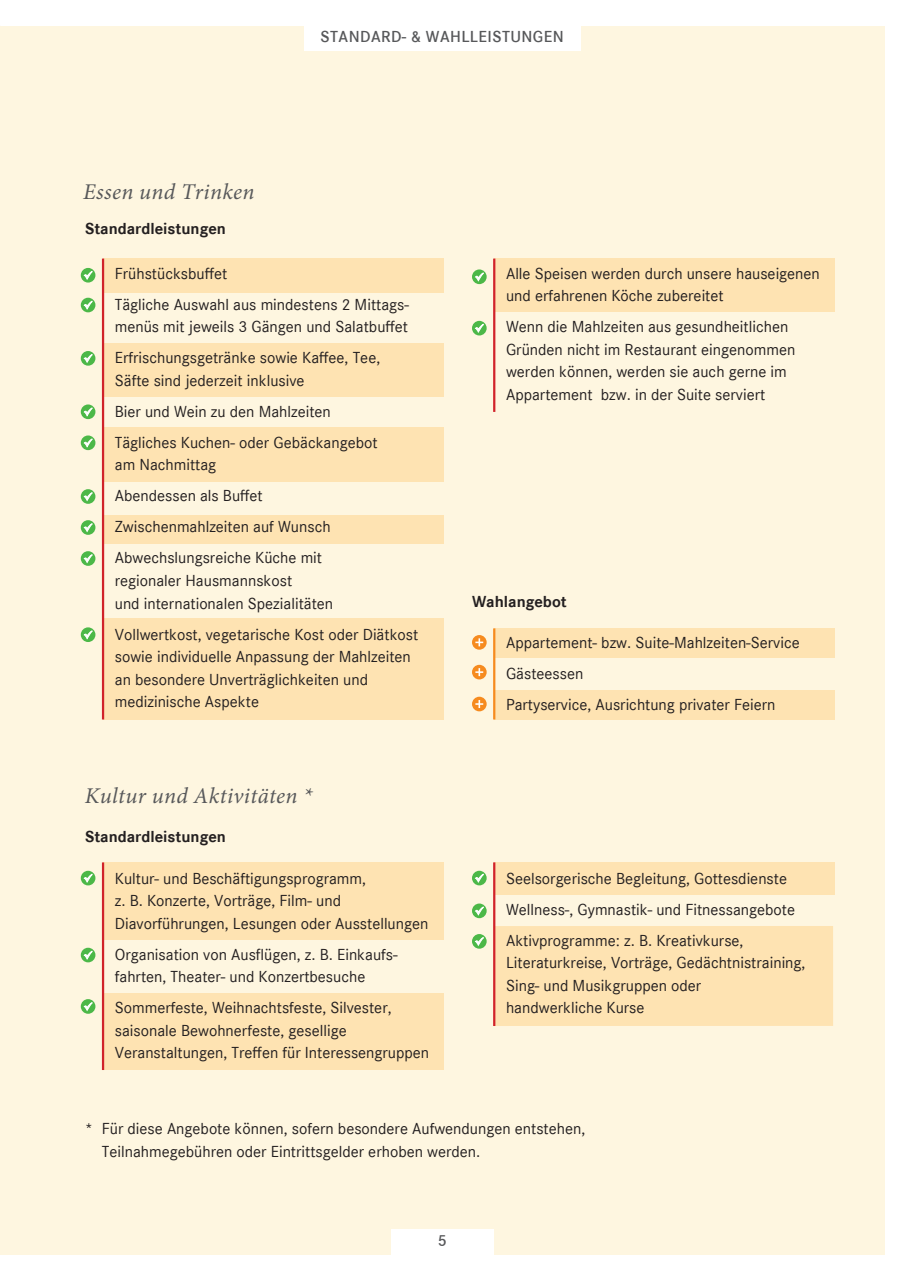
<style>
.page{position:relative;width:910px;height:1280px;background:#fff}
.page>*{position:absolute;margin:0;border:0;box-sizing:border-box;transform-origin:0 0}
.t1{font:italic 22.5px "Minion Pro";letter-spacing:.015em;color:#57585a}
.t2{font:16.5px/22.5px "Corporate S";color:#231f20}
.t3{font:700 16.5px "Corporate S";color:#231f20}
.t4{font:600 16.5px "Corporate S";letter-spacing:.025em;color:#57585a}
</style>
<div class="page">
<div style="left:0;top:26px;width:884px;height:1228px;background:#fef6e0"></div>
<div style="left:304px;top:26px;width:276px;height:25px;background:#fff"></div>
<div style="left:391px;top:1229px;width:102px;height:25px;background:#fff"></div>
<svg style="left:472px;top:269px;width:15px;height:15px"></svg>
<svg style="left:474px;top:272px;width:10px;height:10px"></svg>
<div style="left:472px;top:321px;width:15px;height:14px;background:#4cb848;border-radius:50%"></div>
<svg style="left:475px;top:323px;width:9px;height:10px"></svg>
<div style="left:494px;top:259px;width:340px;height:53px;background:#fee3b2"></div>
<div style="left:494px;top:628px;width:340px;height:30px;background:#fee3b2"></div>
<div style="left:494px;top:690px;width:340px;height:29px;background:#fee3b2"></div>
<hr style="left:493px;top:259px;width:2px;height:153px;background:#d1232a">
<hr style="left:493px;top:628px;width:2px;height:91px;background:#f68b1f">
<div style="left:81px;top:268px;width:14px;height:15px;background:#4cb848;border-radius:50%"></div>
<svg style="left:83px;top:271px;width:10px;height:10px"></svg>
<div style="left:81px;top:298px;width:14px;height:14px;background:#4cb848;border-radius:50%"></div>
<svg style="left:83px;top:300px;width:10px;height:10px"></svg>
<div style="left:81px;top:351px;width:14px;height:15px;background:#4cb848;border-radius:50%"></div>
<svg style="left:83px;top:354px;width:10px;height:10px"></svg>
<svg style="left:81px;top:404px;width:14px;height:15px"></svg>
<svg style="left:83px;top:407px;width:10px;height:10px"></svg>
<svg style="left:81px;top:435px;width:14px;height:15px"></svg>
<svg style="left:83px;top:438px;width:10px;height:10px"></svg>
<div style="left:81px;top:489px;width:14px;height:15px;background:#4cb848;border-radius:50%"></div>
<svg style="left:83px;top:492px;width:10px;height:10px"></svg>
<div style="left:81px;top:520px;width:14px;height:15px;background:#4cb848;border-radius:50%"></div>
<svg style="left:83px;top:523px;width:10px;height:10px"></svg>
<div style="left:81px;top:627px;width:14px;height:15px;background:#4cb848;border-radius:50%"></div>
<svg style="left:83px;top:630px;width:10px;height:10px"></svg>
<div style="left:81px;top:551px;width:14px;height:15px;background:#4cb848;border-radius:50%"></div>
<svg style="left:83px;top:554px;width:10px;height:10px"></svg>
<div style="left:103px;top:259px;width:340px;height:34px;background:#fee3b2"></div>
<div style="left:103px;top:343px;width:340px;height:54px;background:#fee3b2"></div>
<div style="left:103px;top:427px;width:340px;height:55px;background:#fee3b2"></div>
<div style="left:103px;top:515px;width:340px;height:28px;background:#fee3b2"></div>
<div style="left:103px;top:618px;width:340px;height:101px;background:#fee3b2"></div>
<hr style="left:102px;top:259px;width:2px;height:460px;background:#d1232a">
<svg style="left:472px;top:635px;width:15px;height:15px"></svg>
<svg style="left:475px;top:638px;width:8px;height:8px"></svg>
<div style="left:472px;top:665px;width:15px;height:14px;background:#f68b1f;border-radius:50%"></div>
<svg style="left:475px;top:668px;width:8px;height:8px"></svg>
<div style="left:472px;top:697px;width:15px;height:14px;background:#f68b1f;border-radius:50%"></div>
<svg style="left:475px;top:700px;width:8px;height:8px"></svg>
<div style="left:472px;top:871px;width:15px;height:14px;background:#4cb848;border-radius:50%"></div>
<svg style="left:475px;top:873px;width:9px;height:10px"></svg>
<svg style="left:472px;top:903px;width:15px;height:15px"></svg>
<svg style="left:474px;top:906px;width:10px;height:10px"></svg>
<svg style="left:472px;top:934px;width:15px;height:15px"></svg>
<svg style="left:474px;top:937px;width:10px;height:10px"></svg>
<div style="left:494px;top:862px;width:340px;height:33px;background:#fee3b2"></div>
<div style="left:81px;top:871px;width:14px;height:14px;background:#4cb848;border-radius:50%"></div>
<svg style="left:83px;top:873px;width:10px;height:10px"></svg>
<div style="left:81px;top:948px;width:14px;height:14px;background:#4cb848;border-radius:50%"></div>
<svg style="left:83px;top:950px;width:10px;height:10px"></svg>
<div style="left:81px;top:999px;width:14px;height:15px;background:#4cb848;border-radius:50%"></div>
<svg style="left:83px;top:1002px;width:10px;height:10px"></svg>
<div style="left:103px;top:862px;width:340px;height:78px;background:#fee3b2"></div>
<div style="left:103px;top:993px;width:340px;height:77px;background:#fee3b2"></div>
<div style="left:494px;top:926px;width:339px;height:100px;background:#fee3b2"></div>
<hr style="left:493px;top:862px;width:2px;height:164px;background:#d1232a">
<hr style="left:102px;top:862px;width:2px;height:208px;background:#d1232a">
<h1 class="t1" style="left:83px;top:177px;width:173px">Essen und Trinken</h1>
<p class="t3" style="left:85px;top:219px;width:142px">Standardleistungen</p>
<p class="t4" style="left:321px;top:28px;width:245px">STANDARD- &amp; WAHLLEISTUNGEN</p>
<p class="t2" style="left:115px;top:258px;width:296px;line-height:31px">Frühstücksbuffet<br>Tägliche Auswahl aus mindestens 2 Mittags-</p>
<p class="t2" style="left:115px;top:311px;width:295px;line-height:31px">menüs mit jeweils 3 Gängen und Salatbuffet<br>Erfrischungsgetränke sowie Kaffee, Tee,</p>
<p class="t2" style="left:115px;top:365px;width:264px;line-height:31px">Säfte sind jederzeit inklusive<br>Bier und Wein zu den Mahlzeiten<br>Tägliches Kuchen- oder Gebäckangebot</p>
<p class="t2" style="left:115px;top:450px;width:217px;line-height:31px">am Nachmittag<br>Abendessen als Buffet<br>Zwischenmahlzeiten auf Wunsch<br>Abwechslungsreiche Küche mit</p>
<p class="t2" style="left:115px;top:569px;width:220px">regionaler Hausmannskost<br>und internationalen Spezialitäten</p>
<p class="t2" style="left:115px;top:623px;width:305px">Vollwertkost, vegetarische Kost oder Diätkost sowie individuelle Anpassung der Mahlzeiten an besondere Unverträglichkeiten und medizinische Aspekte</p>
<h1 class="t1" style="left:85px;top:780px;width:229px">Kultur und Aktivitäten *</h1>
<p class="t3" style="left:85px;top:827px;width:142px">Standardleistungen</p>
<p class="t2" style="left:115px;top:867px;width:315px">Kultur- und Beschäftigungsprogramm,<br>z. B. Konzerte, Vorträge, Film- und<br>Diavorführungen, Lesungen oder Ausstellungen</p>
<p class="t2" style="left:115px;top:943px;width:284px">Organisation von Ausflügen, z. B. Einkaufs&shy;fahrten, Theater- und Konzertbesuche</p>
<p class="t2" style="left:115px;top:996px;width:316px">Sommerfeste, Weihnachtsfeste, Silvester, saisonale Bewohnerfeste, gesellige<br>Veranstaltungen, Treffen für Interessengruppen</p>
<p class="t2" style="left:506px;top:262px;width:315px">Alle Speisen werden durch unsere hauseigenen und erfahrenen Köche zubereitet</p>
<p class="t2" style="left:506px;top:316px;width:291px">Wenn die Mahlzeiten aus gesundheitlichen Gründen nicht im Restaurant eingenommen werden können, werden sie auch gerne im Appartement bzw. in der Suite serviert</p>
<p class="t3" style="left:472px;top:592px;width:96px">Wahlangebot</p>
<p class="t2" style="left:506px;top:627px;width:295px;line-height:31px">Appartement- bzw. Suite-Mahlzeiten-Service<br>Gästeessen<br>Partyservice, Ausrichtung privater Feiern</p>
<p class="t2" style="left:506px;top:863px;width:291px;line-height:31px">Seelsorgerische Begleitung, Gottesdienste<br>Wellness-, Gymnastik- und Fitnessangebote<br>Aktivprogramme: z. B. Kreativkurse,</p>
<p class="t2" style="left:506px;top:951px;width:301px">Literaturkreise, Vorträge, Gedächtnistraining,<br>Sing- und Musikgruppen oder<br>handwerkliche Kurse</p>
<p class="t2" style="left:102px;top:1117px;width:485px;text-indent:-17px">* Für diese Angebote können, sofern besondere Aufwendungen entstehen,<br>Teilnahmegebühren oder Eintrittsgelder erhoben werden.</p>
<p class="t4" style="left:438px;top:1231px;width:11px">5</p>
</div>
